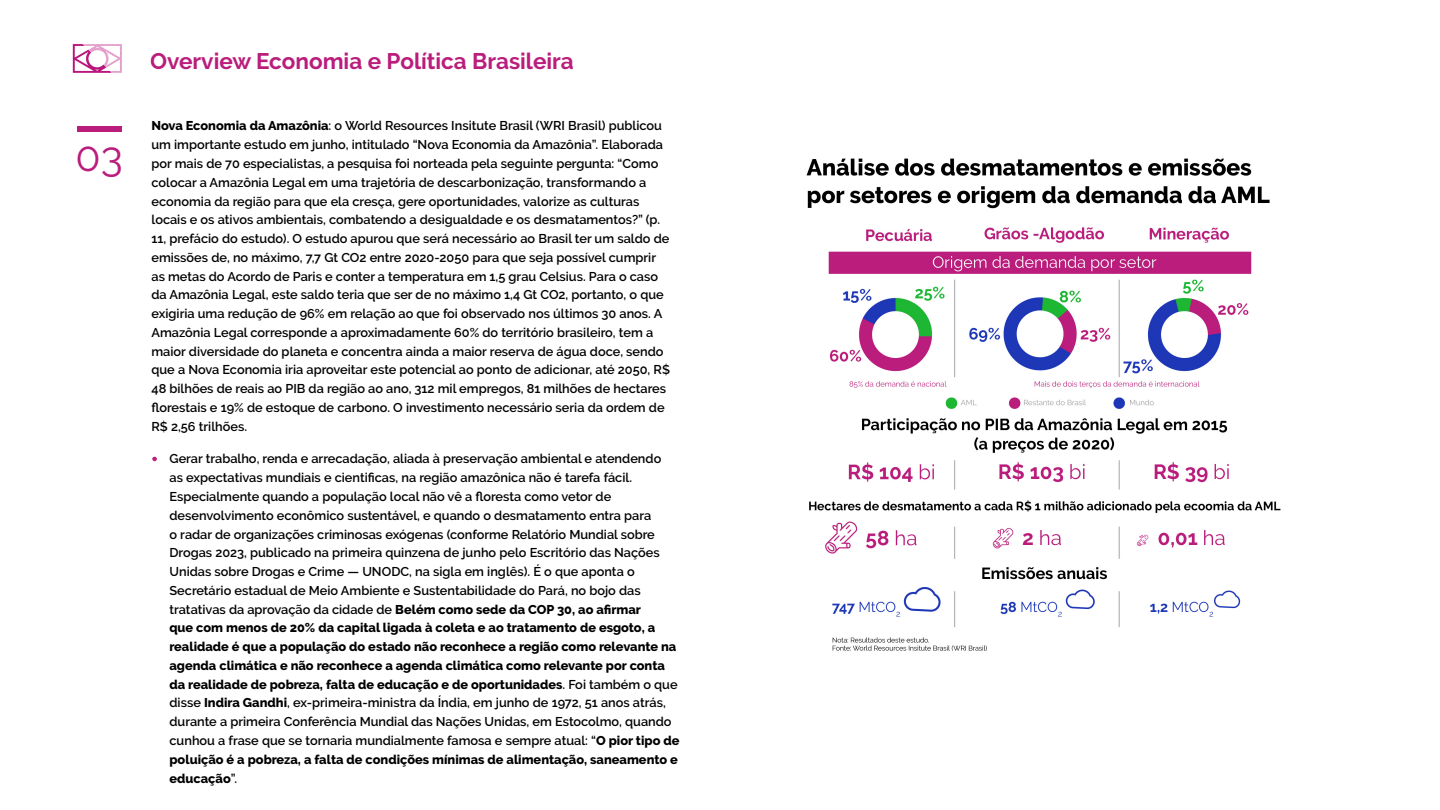
<style>
.page{position:relative;width:1440px;height:810px;background:#fff}
.page>*{position:absolute;margin:0;border:0;box-sizing:border-box;transform-origin:0 0}
.t1{font:41.25px "Raleway";color:#ba1d7c}
.t2{font:700 22.5px "Raleway";color:#ba1d7c}
.t3{font:600 12.75px/18.8px "Raleway";color:#000}
.s1{font-weight:800}
.s2{font-weight:800;color:#ba1d7c}
</style>
<div class="page">
<img style="left:72px;top:44px;width:50px;height:29px">
<div style="left:77px;top:126px;width:45px;height:6px;background:#ba1d7c"></div>
<img style="left:806px;top:158px;width:475px;height:493px">
<h1 class="t1" style="left:75px;top:133px;width:49px">03</h1>
<h2 class="t2" style="left:150px;top:48px;width:425px">Overview Economia e Política Brasileira</h2>
<p class="t3" style="left:152px;top:117px;width:520px"><span class="s1">Nova Economia da Amazônia</span>: o World Resources Insitute Brasil (WRI Brasil) publicou um importante estudo em junho, intitulado “Nova Economia da Amazônia”. Elaborada por mais de 70 especialistas, a pesquisa foi norteada pela seguinte pergunta: “Como colocar a Amazônia Legal em uma trajetória de descarbonização, transformando a economia da região para que ela cresça, gere oportunidades, valorize as culturas locais e os ativos ambientais, combatendo a desigualdade e os desmatamentos?” (p.<br>11, prefácio do estudo). O estudo apurou que será necessário ao Brasil ter um saldo de emissões de, no máximo, 7,7 Gt CO2 entre 2020-2050 para que seja possível cumprir as metas do Acordo de Paris e conter a temperatura em 1,5 grau Celsius. Para o caso da Amazônia Legal, este saldo teria que ser de no máximo 1,4 Gt CO2, portanto, o que exigiria uma redução de 96% em relação ao que foi observado nos últimos 30 anos. A Amazônia Legal corresponde a aproximadamente 60% do território brasileiro, tem a maior diversidade do planeta e concentra ainda a maior reserva de água doce, sendo que a Nova Economia iria aproveitar este potencial ao ponto de adicionar, até 2050, R$ 48 bilhões de reais ao PIB da região ao ano, 312 mil empregos, 81 milhões de hectares florestais e 19% de estoque de carbono. O investimento necessário seria da ordem de R$ 2,56 trilhões.</p>
<p class="t3" style="left:170px;top:450px;width:511px;text-indent:-17px"><span class="s2">•</span> Gerar trabalho, renda e arrecadação, aliada à preservação ambiental e atendendo<br>as expectativas mundiais e cientificas, na região amazônica não é tarefa fácil.<br>Especialmente quando a população local não vê a floresta como vetor de desenvolvimento econômico sustentável, e quando o desmatamento entra para<br>o radar de organizações criminosas exógenas (conforme Relatório Mundial sobre Drogas 2023, publicado na primeira quinzena de junho pelo Escritório das Nações Unidas sobre Drogas e Crime — UNODC, na sigla em inglês). É o que aponta o Secretário estadual de Meio Ambiente e Sustentabilidade do Pará, no bojo das tratativas da aprovação da cidade de <span class="s1">Belém como sede da COP 30, ao afirmar<br>que com menos de 20% da capital ligada à coleta e ao tratamento de esgoto, a realidade é que a população do estado não reconhece a região como relevante na agenda climática e não reconhece a agenda climática como relevante por conta da realidade de pobreza, falta de educação e de oportunidades</span>. Foi também o que disse <span class="s1">Indira Gandhi</span>, ex-primeira-ministra da Índia, em junho de 1972, 51 anos atrás, durante a primeira Conferência Mundial das Nações Unidas, em Estocolmo, quando cunhou a frase que se tornaria mundialmente famosa e sempre atual: “<span class="s1">O pior tipo de poluição é a pobreza, a falta de condições mínimas de alimentação, saneamento e educação</span>”.</p>
</div>
